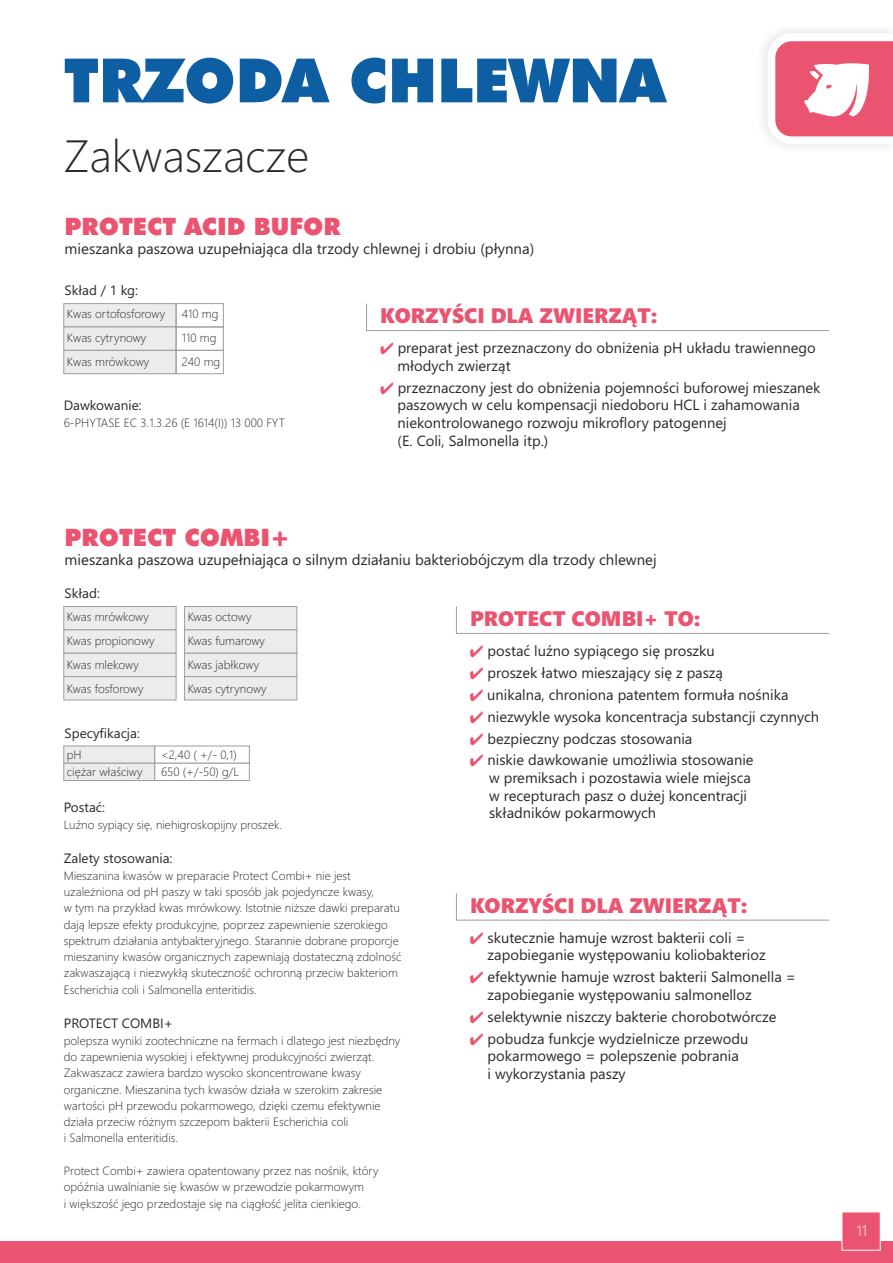
<style>
.page{position:relative;width:893px;height:1263px;background:#fff}
.page>*{position:absolute;margin:0;border:0;box-sizing:border-box;transform-origin:0 0}
.t1{font:900 61.2px "Futura BT";color:#0d5ea3}
.t2{font:300 45.15px "Segoe UI";color:#2b2929}
.t3{font:900 24px "Futura BT";color:#eb5470}
.t4{font:21px "Segoe UI Black";color:#eb5470}
.t5{font:15px "Segoe UI";color:#2b2929}
.t6{font:300 15px "Segoe UI";color:#fff}
.t7{font:14.7px/17.7px "Segoe UI";color:#2b2929}
.t8{font:13.5px "Segoe UI";color:#2b2929}
.t9{font:300 12px/16.4px "Segoe UI";color:#2b2929}
.s1{color:#eb5470}
</style>
<div class="page">
<svg style="left:63px;top:303px;width:114px;height:72px;background:#e5e7e7"></svg>
<div style="left:176px;top:303px;width:48px;height:24px;border:1px solid #9e9e9e"></div>
<div style="left:176px;top:327px;width:48px;height:24px;border:1px solid #9e9e9e"></div>
<div style="left:176px;top:350px;width:48px;height:24px;border:1px solid #9e9e9e"></div>
<svg style="left:366px;top:303px;width:464px;height:28px"></svg>
<svg style="left:456px;top:606px;width:374px;height:28px"></svg>
<svg style="left:63px;top:745px;width:187px;height:36px"></svg>
<svg style="left:456px;top:893px;width:374px;height:28px"></svg>
<svg style="left:63px;top:606px;width:114px;height:95px;background:#e5e7e7"></svg>
<svg style="left:184px;top:606px;width:114px;height:95px;background:#e4e6e6"></svg>
<div style="left:0;top:1242px;width:893px;height:21px;background:#eb5470"></div>
<svg style="left:841px;top:1212px;width:40px;height:39px"></svg>
<svg style="left:775px;top:41px;width:118px;height:96px"></svg>
<h1 class="t1" style="left:64px;top:56px;width:603px">TRZODA CHLEWNA</h1>
<h2 class="t2" style="left:64px;top:139px;width:247px">Zakwaszacze</h2>
<h3 class="t3" style="left:65px;top:217px;width:277px">PROTECT ACID BUFOR</h3>
<p class="t5" style="left:65px;top:243px;width:471px">mieszanka paszowa uzupełniająca dla trzody chlewnej i drobiu (płynna)</p>
<p class="t8" style="left:65px;top:285px;width:75px">Skład / 1 kg:</p>
<p class="t9" style="left:67px;top:303px;width:100px;line-height:24.2px">Kwas ortofosforowy<br>Kwas cytrynowy<br>Kwas mrówkowy</p>
<p class="t9" style="left:182px;top:303px;width:40px;line-height:24.2px">410 mg<br>110 mg<br>240 mg</p>
<p class="t8" style="left:64px;top:400px;width:79px">Dawkowanie:</p>
<p class="t9" style="left:64px;top:416px;width:223px">6-PHYTASE EC 3.1.3.26 (E 1614(I)) 13 000 FYT</p>
<h3 class="t3" style="left:65px;top:528px;width:227px">PROTECT COMBI+</h3>
<h3 class="t4" style="left:380px;top:308px;width:279px">KORZYŚCI DLA ZWIERZĄT:</h3>
<p class="t7" style="left:398px;top:340px;width:420px;text-indent:-18px"><span class="s1">✔</span> preparat jest przeznaczony do obniżenia pH układu trawiennego młodych zwierząt</p>
<p class="t7" style="left:398px;top:380px;width:424px;text-indent:-18px"><span class="s1">✔</span> przeznaczony jest do obniżenia pojemności buforowej mieszanek paszowych w celu kompensacji niedoboru HCL i zahamowania niekontrolowanego rozwoju mikroflory patogennej<br>(E. Coli, Salmonella itp.)</p>
<p class="t5" style="left:65px;top:554px;width:594px">mieszanka paszowa uzupełniająca o silnym działaniu bakteriobójczym dla trzody chlewnej</p>
<p class="t8" style="left:65px;top:588px;width:37px">Skład:</p>
<p class="t9" style="left:67px;top:606px;width:89px;line-height:24.2px">Kwas mrówkowy<br>Kwas propionowy<br>Kwas mlekowy<br>Kwas fosforowy</p>
<p class="t9" style="left:188px;top:606px;width:81px;line-height:24.2px">Kwas octowy<br>Kwas fumarowy<br>Kwas jabłkowy<br>Kwas cytrynowy</p>
<p class="t8" style="left:65px;top:728px;width:77px">Specyfikacja:</p>
<p class="t9" style="left:67px;top:747px;width:77px;line-height:17.2px">pH<br>ciężar właściwy</p>
<p class="t9" style="left:161px;top:747px;width:79px;line-height:17.2px">&lt;2,40 ( +/- 0,1)<br>650 (+/-50) g/L</p>
<p class="t8" style="left:64px;top:802px;width:43px">Postać:</p>
<p class="t9" style="left:64px;top:817px;width:220px">Luźno sypiący się, niehigroskopijny proszek.</p>
<p class="t8" style="left:64px;top:853px;width:110px">Zalety stosowania:</p>
<p class="t9" style="left:64px;top:868px;width:339px">Mieszanina kwasów w preparacie Protect Combi+ nie jest uzależniona od pH paszy w taki sposób jak pojedyncze kwasy,<br>w tym na przykład kwas mrówkowy. Istotnie niższe dawki preparatu dają lepsze efekty produkcyjne, poprzez zapewnienie szerokiego spektrum działania antybakteryjnego. Starannie dobrane proporcje mieszaniny kwasów organicznych zapewniają dostateczną zdolność zakwaszającą i niezwykłą skuteczność ochronną przeciw bakteriom Escherichia coli i Salmonella enteritidis.</p>
<p class="t8" style="left:64px;top:1018px;width:111px">PROTECT COMBI+</p>
<p class="t9" style="left:64px;top:1033px;width:338px">polepsza wyniki zootechniczne na fermach i dlatego jest niezbędny do zapewnienia wysokiej i efektywnej produkcyjności zwierząt.<br>Zakwaszacz zawiera bardzo wysoko skoncentrowane kwasy organiczne. Mieszanina tych kwasów działa w szerokim zakresie wartości pH przewodu pokarmowego, dzięki czemu efektywnie działa przeciw różnym szczepom bakterii Escherichia coli<br>i Salmonella enteritidis.</p>
<p class="t9" style="left:64px;top:1164px;width:316px">Protect Combi+ zawiera opatentowany przez nas nośnik, który opóźnia uwalnianie się kwasów w przewodzie pokarmowym<br>i większość jego przedostaje się na ciągłość jelita cienkiego.</p>
<h3 class="t4" style="left:470px;top:610px;width:232px">PROTECT COMBI+ TO:</h3>
<p class="t7" style="left:470px;top:643px;width:247px"><span class="s1">✔</span> postać luźno sypiącego się proszku</p>
<p class="t7" style="left:470px;top:665px;width:255px"><span class="s1">✔</span> proszek łatwo mieszający się z paszą</p>
<p class="t7" style="left:470px;top:687px;width:320px"><span class="s1">✔</span> unikalna, chroniona patentem formuła nośnika</p>
<p class="t7" style="left:470px;top:709px;width:351px"><span class="s1">✔</span> niezwykle wysoka koncentracja substancji czynnych</p>
<p class="t7" style="left:470px;top:731px;width:224px"><span class="s1">✔</span> bezpieczny podczas stosowania</p>
<p class="t7" style="left:489px;top:753px;width:266px;text-indent:-19px"><span class="s1">✔</span> niskie dawkowanie umożliwia stosowanie w premiksach i pozostawia wiele miejsca w recepturach pasz o dużej koncentracji składników pokarmowych</p>
<h3 class="t4" style="left:470px;top:897px;width:279px">KORZYŚCI DLA ZWIERZĄT:</h3>
<p class="t7" style="left:488px;top:930px;width:280px;text-indent:-18px"><span class="s1">✔</span> skutecznie hamuje wzrost bakterii coli = zapobieganie występowaniu koliobakterioz</p>
<p class="t7" style="left:488px;top:969px;width:310px;text-indent:-18px"><span class="s1">✔</span> efektywnie hamuje wzrost bakterii Salmonella = zapobieganie występowaniu salmonelloz</p>
<p class="t7" style="left:470px;top:1009px;width:308px"><span class="s1">✔</span> selektywnie niszczy bakterie chorobotwórcze</p>
<p class="t7" style="left:488px;top:1031px;width:262px;text-indent:-18px"><span class="s1">✔</span> pobudza funkcje wydzielnicze przewodu pokarmowego = polepszenie pobrania<br>i wykorzystania paszy</p>
<p class="t6" style="left:856px;top:1225px;width:12px">11</p>
</div>
